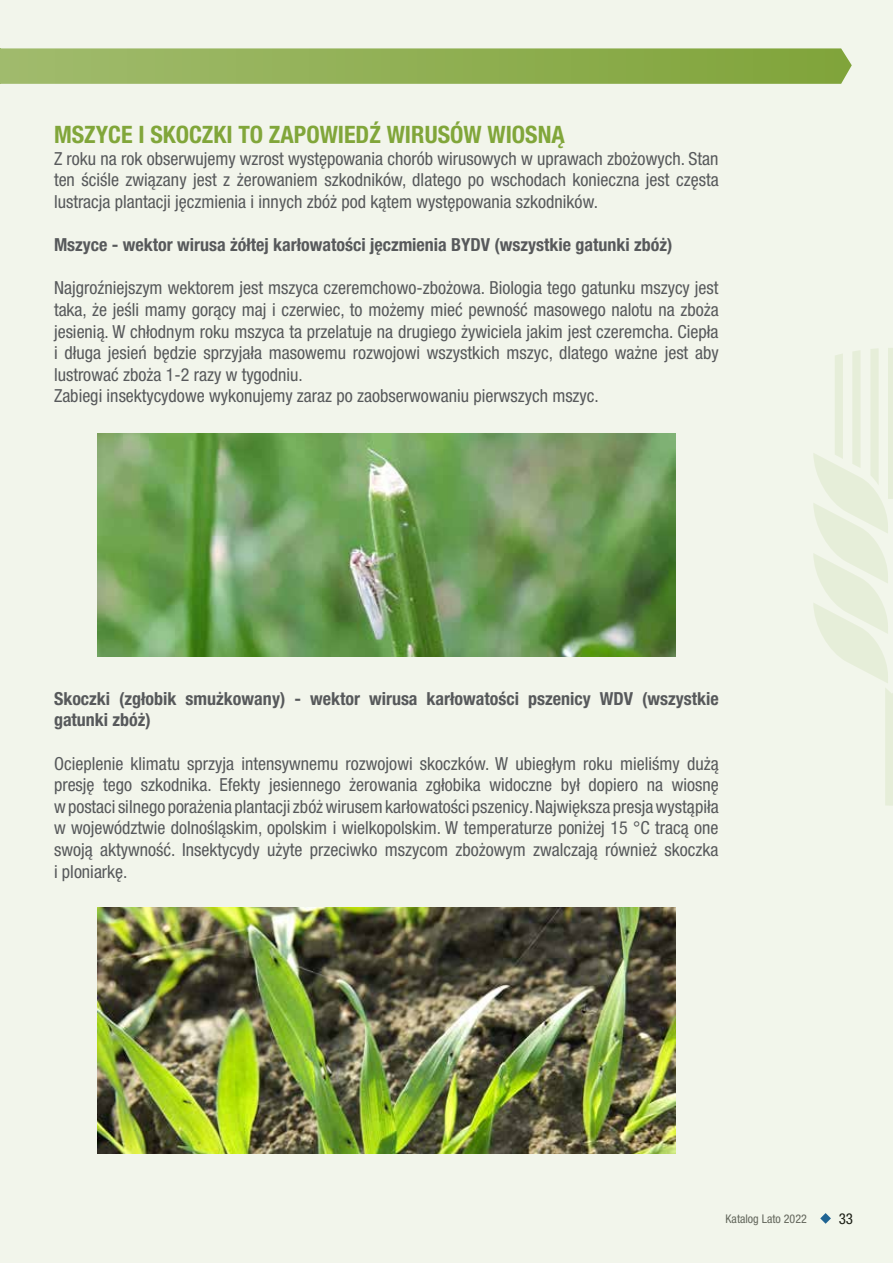
<style>
.page{position:relative;width:893px;height:1263px;background:#f2f5eb}
.page>*{position:absolute;margin:0;border:0;box-sizing:border-box;transform-origin:0 0}
.t1{font:700 condensed 24px "Helvetica Neue LT Pro";color:#81a63a}
.t2{font:condensed 18px/21.6px "Helvetica Neue LT Pro";color:#57595b;text-align:justify}
.t3{font:700 condensed 18px/21.6px "Helvetica Neue LT Pro";color:#57595b}
.t4{font:condensed 15px "Helvetica Neue LT Pro";color:#000}
.t5{font:condensed 12px "Helvetica Neue LT Pro";color:#575756}
</style>
<div class="page">
<svg style="left:1px;top:48px;width:851px;height:36px"></svg>
<hr style="left:0;top:48px;width:1px;height:36px;background:#a0bb6d">
<svg style="left:813px;top:348px;width:80px;height:458px"></svg>
<img style="left:97px;top:434px;width:578px;height:223px">
<img style="left:97px;top:908px;width:578px;height:245px">
<h1 class="t1" style="left:54px;top:120px;width:512px">MSZYCE I SKOCZKI TO ZAPOWIEDŹ WIRUSÓW WIOSNĄ</h1>
<p class="t2" style="left:54px;top:147px;width:666px">Z roku na rok obserwujemy wzrost występowania chorób wirusowych w uprawach zbożowych. Stan ten ściśle związany jest z żerowaniem szkodników, dlatego po wschodach konieczna jest częsta lustracja plantacji jęczmienia i innych zbóż pod kątem występowania szkodników.</p>
<p class="t3" style="left:54px;top:234px;width:620px">Mszyce - wektor wirusa żółtej karłowatości jęczmienia BYDV (wszystkie gatunki zbóż)</p>
<p class="t2" style="left:54px;top:277px;width:666px;text-align:left">Najgroźniejszym wektorem jest mszyca czeremchowo-zbożowa. Biologia tego gatunku mszycy jest taka, że jeśli mamy gorący maj i czerwiec, to możemy mieć pewność masowego nalotu na zboża jesienią. W chłodnym roku mszyca ta przelatuje na drugiego żywiciela jakim jest czeremcha. Ciepła i długa jesień będzie sprzyjała masowemu rozwojowi wszystkich mszyc, dlatego ważne jest aby lustrować zboża 1-2 razy w tygodniu.<br>Zabiegi insektycydowe wykonujemy zaraz po zaobserwowaniu pierwszych mszyc.</p>
<p class="t3" style="left:54px;top:688px;width:666px">Skoczki (zgłobik smużkowany) - wektor wirusa karłowatości pszenicy WDV (wszystkie gatunki zbóż)</p>
<p class="t2" style="left:54px;top:752px;width:666px">Ocieplenie klimatu sprzyja intensywnemu rozwojowi skoczków. W ubiegłym roku mieliśmy dużą presję tego szkodnika. Efekty jesiennego żerowania zgłobika widoczne był dopiero na wiosnę w postaci silnego porażenia plantacji zbóż wirusem karłowatości pszenicy. Największa presja wystąpiła w województwie dolnośląskim, opolskim i wielkopolskim. W temperaturze poniżej 15 °C tracą one swoją aktywność. Insektycydy użyte przeciwko mszycom zbożowym zwalczają również skoczka i ploniarkę.</p>
<p class="t5" style="left:726px;top:1211px;width:83px">Katalog Lato 2022</p>
<p class="t4" style="left:839px;top:1209px;width:16px">33</p>
</div>
